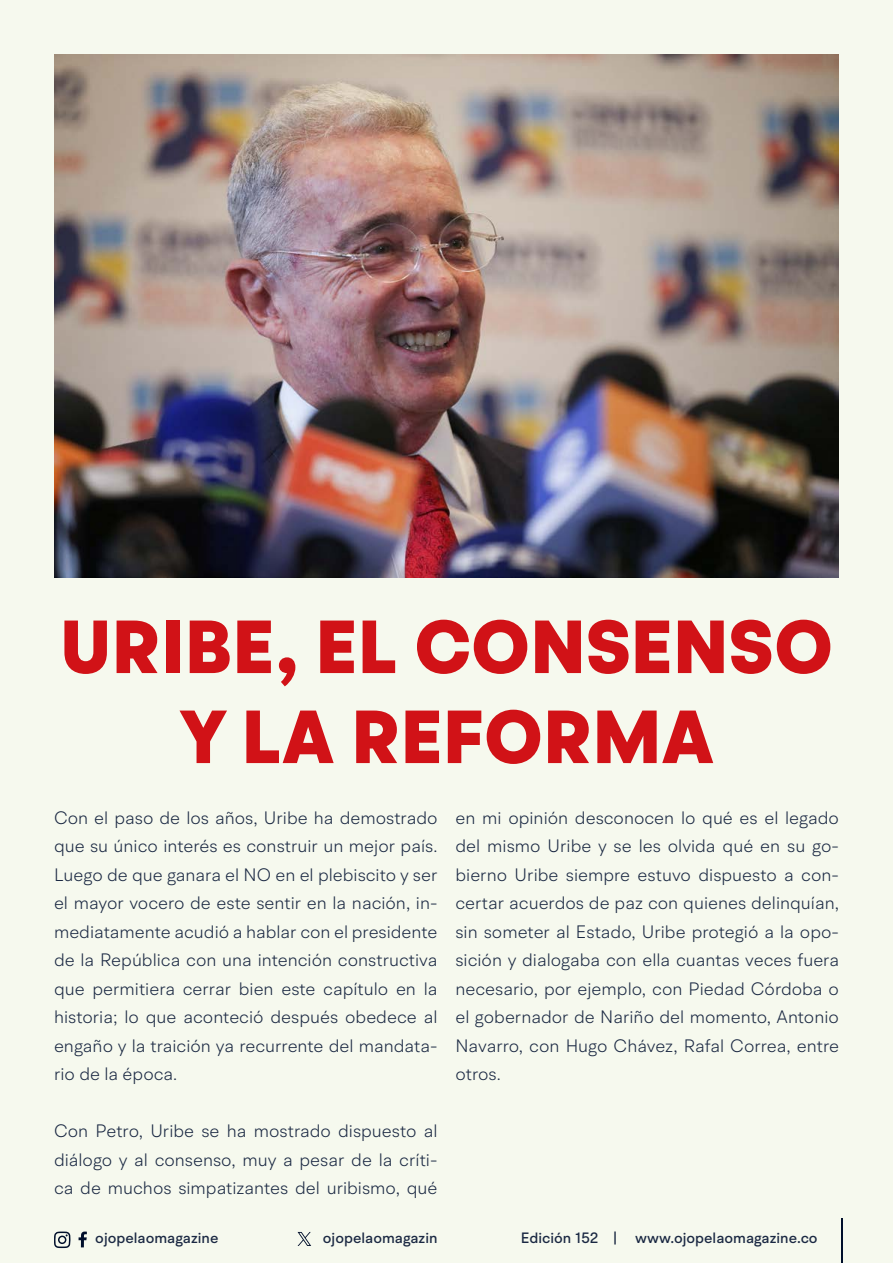
<style>
.page{position:relative;width:893px;height:1263px;background:#f6f9ee}
.page>*{position:absolute;margin:0;border:0;box-sizing:border-box;transform-origin:0 0}
.t1{font:900 75px/90px "BR Hendrix";letter-spacing:.005em;color:#d11217;text-align:center}
.t2{font:300 18px/28.5px "BR Hendrix";color:#1b2943;text-align:justify}
.t3{font:500 15px "BR Hendrix";color:#1b2943}
</style>
<div class="page">
<svg style="left:79px;top:1231px;width:8px;height:16px"></svg>
<svg style="left:54px;top:1231px;width:17px;height:17px"></svg>
<hr style="left:841px;top:1219px;width:1px;height:44px;background:#000f2b">
<svg style="left:298px;top:1232px;width:13px;height:14px"></svg>
<img style="left:54px;top:54px;width:785px;height:523px">
<h1 class="t1" style="left:60px;top:604px;width:774px">URIBE, EL CONSENSO<br>Y LA REFORMA</h1>
<p class="t2" style="left:54px;top:803px;width:385px">Con el paso de los años, Uribe ha demostrado que su único interés es construir un mejor país.<br>Luego de que ganara el NO en el plebiscito y ser el mayor vocero de este sentir en la nación, in&shy;mediatamente acudió a hablar con el presidente de la República con una intención constructiva que permitiera cerrar bien este capítulo en la historia; lo que aconteció después obedece al engaño y la traición ya recurrente del mandata&shy;rio de la época.</p>
<p class="t2" style="left:54px;top:1116px;width:385px">Con Petro, Uribe se ha mostrado dispuesto al diálogo y al consenso, muy a pesar de la críti&shy;ca de muchos simpatizantes del uribismo, qué</p>
<p class="t2" style="left:455px;top:803px;width:385px">en mi opinión desconocen lo qué es el legado del mismo Uribe y se les olvida qué en su go&shy;bierno Uribe siempre estuvo dispuesto a con&shy;certar acuerdos de paz con quienes delinquían, sin someter al Estado, Uribe protegió a la opo&shy;sición y dialogaba con ella cuantas veces fuera necesario, por ejemplo, con Piedad Córdoba o el gobernador de Nariño del momento, Antonio Navarro, con Hugo Chávez, Rafal Correa, entre otros.</p>
<p class="t3" style="left:95px;top:1229px;width:125px">ojopelaomagazine</p>
<p class="t3" style="left:323px;top:1229px;width:116px">ojopelaomagazin</p>
<p class="t3" style="left:521px;top:1229px;width:298px">Edición 152 | www.ojopelaomagazine.co</p>
</div>
